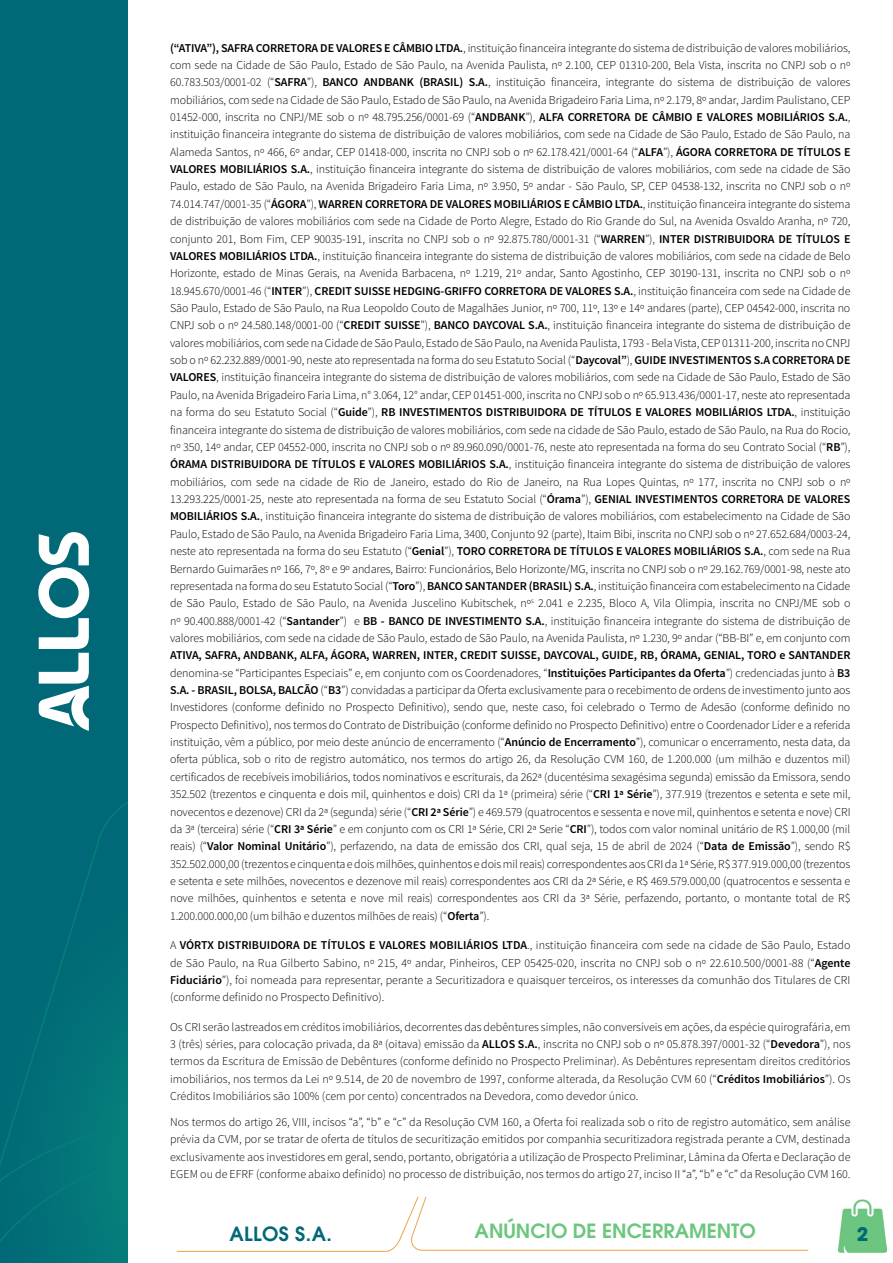
<style>
.page{position:relative;width:893px;height:1263px;background:#fff}
.page>*{position:absolute;margin:0;border:0;box-sizing:border-box;transform-origin:0 0}
.t1{font:600 19.5px "ITC Avant Garde Pro";color:#6cc67d}
.t2{font:600 19.5px "ITC Avant Garde Pro";letter-spacing:.02em;color:#006877}
.t3{font:700 18.6px "ITC Avant Garde Pro";color:#006877}
.t4{font:300 12px/17.4px "Source Sans Pro";letter-spacing:-.01em;color:#000;text-align:justify}
.t5{font:600 12px/17.4px "Source Sans Pro";letter-spacing:-.01em;color:#000}
.s1{font-weight:600}
.s2{font-weight:300}
</style>
<div class="page">
<img style="left:838px;top:1200px;width:48px;height:53px">
<svg style="left:176px;top:1197px;width:633px;height:55px"></svg>
<div style="left:0;top:0;width:128px;height:1263px;background:#006877"></div>
<svg style="left:0;top:802px;width:128px;height:461px"></svg>
<svg style="left:38px;top:532px;width:52px;height:199px"></svg>
<p class="t4" style="left:170px;top:39px;width:682px"><span class="s1">(“ATIVA”), SAFRA CORRETORA DE VALORES E CÂMBIO LTDA.</span>, instituição financeira integrante do sistema de distribuição de valores mobiliários, com sede na Cidade de São Paulo, Estado de São Paulo, na Avenida Paulista, nº 2.100, CEP 01310-200, Bela Vista, inscrita no CNPJ sob o nº 60.783.503/0001-02 (“<span class="s1">SAFRA</span>”), <span class="s1">BANCO ANDBANK (BRASIL) S.A.</span>, instituição financeira, integrante do sistema de distribuição de valores mobiliários, com sede na Cidade de São Paulo, Estado de São Paulo, na Avenida Brigadeiro Faria Lima, nº 2.179, 8º andar, Jardim Paulistano, CEP 01452-000, inscrita no CNPJ/ME sob o nº 48.795.256/0001-69 (“<span class="s1">ANDBANK</span>”), <span class="s1">ALFA CORRETORA DE CÂMBIO E VALORES MOBILIÁRIOS S.A.</span>, instituição financeira integrante do sistema de distribuição de valores mobiliários, com sede na Cidade de São Paulo, Estado de São Paulo, na Alameda Santos, nº 466, 6º andar, CEP 01418-000, inscrita no CNPJ sob o nº 62.178.421/0001-64 (“<span class="s1">ALFA</span>”), <span class="s1">ÁGORA CORRETORA DE TÍTULOS E VALORES MOBILIÁRIOS S.A.</span>, instituição financeira integrante do sistema de distribuição de valores mobiliários, com sede na cidade de São Paulo, estado de São Paulo, na Avenida Brigadeiro Faria Lima, nº 3.950, 5º andar - São Paulo, SP, CEP 04538-132, inscrita no CNPJ sob o nº 74.014.747/0001-35 (“<span class="s1">ÁGORA</span>”), <span class="s1">WARREN CORRETORA DE VALORES MOBILIÁRIOS E CÂMBIO LTDA.</span>, instituição financeira integrante do sistema de distribuição de valores mobiliários com sede na Cidade de Porto Alegre, Estado do Rio Grande do Sul, na Avenida Osvaldo Aranha, nº 720, conjunto 201, Bom Fim, CEP 90035-191, inscrita no CNPJ sob o nº 92.875.780/0001-31 (“<span class="s1">WARREN</span>”), <span class="s1">INTER DISTRIBUIDORA DE TÍTULOS E VALORES MOBILIÁRIOS LTDA.</span>, instituição financeira integrante do sistema de distribuição de valores mobiliários, com sede na cidade de Belo Horizonte, estado de Minas Gerais, na Avenida Barbacena, nº 1.219, 21º andar, Santo Agostinho, CEP 30190-131, inscrita no CNPJ sob o nº 18.945.670/0001-46 (“<span class="s1">INTER</span>”), <span class="s1">CREDIT SUISSE HEDGING-GRIFFO CORRETORA DE VALORES S.A.</span>, instituição financeira com sede na Cidade de São Paulo, Estado de São Paulo, na Rua Leopoldo Couto de Magalhães Junior, nº 700, 11º, 13º e 14º andares (parte), CEP 04542-000, inscrita no CNPJ sob o nº 24.580.148/0001-00 (“<span class="s1">CREDIT SUISSE</span>”), <span class="s1">BANCO DAYCOVAL S.A.</span>, instituição financeira integrante do sistema de distribuição de valores mobiliários, com sede na Cidade de São Paulo, Estado de São Paulo, na Avenida Paulista, 1793 - Bela Vista, CEP 01311-200, inscrita no CNPJ sob o nº 62.232.889/0001-90, neste ato representada na forma do seu Estatuto Social (“<span class="s1">Daycoval”</span>), <span class="s1">GUIDE INVESTIMENTOS S.A CORRETORA DE VALORES</span>, instituição financeira integrante do sistema de distribuição de valores mobiliários, com sede na Cidade de São Paulo, Estado de São Paulo, na Avenida Brigadeiro Faria Lima, n° 3.064, 12° andar, CEP 01451-000, inscrita no CNPJ sob o nº 65.913.436/0001-17, neste ato representada na forma do seu Estatuto Social (“<span class="s1">Guide</span>”), <span class="s1">RB INVESTIMENTOS DISTRIBUIDORA DE TÍTULOS E VALORES MOBILIÁRIOS LTDA.</span>, instituição financeira integrante do sistema de distribuição de valores mobiliários, com sede na cidade de São Paulo, estado de São Paulo, na Rua do Rocio, nº 350, 14º andar, CEP 04552-000, inscrita no CNPJ sob o nº 89.960.090/0001-76, neste ato representada na forma do seu Contrato Social (“<span class="s1">RB</span>”), <span class="s1">ÓRAMA DISTRIBUIDORA DE TÍTULOS E VALORES MOBILIÁRIOS S.A.</span>, instituição financeira integrante do sistema de distribuição de valores mobiliários, com sede na cidade de Rio de Janeiro, estado do Rio de Janeiro, na Rua Lopes Quintas, nº 177, inscrita no CNPJ sob o nº 13.293.225/0001-25, neste ato representada na forma de seu Estatuto Social (“<span class="s1">Órama</span>”), <span class="s1">GENIAL INVESTIMENTOS CORRETORA DE VALORES MOBILIÁRIOS S.A.</span>, instituição financeira integrante do sistema de distribuição de valores mobiliários, com estabelecimento na Cidade de São Paulo, Estado de São Paulo, na Avenida Brigadeiro Faria Lima, 3400, Conjunto 92 (parte), Itaim Bibi, inscrita no CNPJ sob o nº 27.652.684/0003-24, neste ato representada na forma do seu Estatuto (“<span class="s1">Genial</span>”), <span class="s1">TORO CORRETORA DE TÍTULOS E VALORES MOBILIÁRIOS S.A.</span>, com sede na Rua Bernardo Guimarães nº 166, 7º, 8º e 9º andares, Bairro: Funcionários, Belo Horizonte/MG, inscrita no CNPJ sob o nº 29.162.769/0001-98, neste ato representada na forma do seu Estatuto Social (“<span class="s1">Toro</span>”), <span class="s1">BANCO SANTANDER (BRASIL) S.A.</span>, instituição financeira com estabelecimento na Cidade de São Paulo, Estado de São Paulo, na Avenida Juscelino Kubitschek, nº<sup>s</sup> 2.041 e 2.235, Bloco A, Vila Olimpia, inscrita no CNPJ/ME sob o nº 90.400.888/0001-42 (“<span class="s1">Santander</span>”) e <span class="s1">BB - BANCO DE INVESTIMENTO S.A.</span>, instituição financeira integrante do sistema de distribuição de valores mobiliários, com sede na cidade de São Paulo, estado de São Paulo, na Avenida Paulista, nº 1.230, 9º andar (“BB-BI” e, em conjunto com</p>
<p class="t5" style="left:170px;top:647px;width:682px">ATIVA, SAFRA, ANDBANK, ALFA, ÁGORA, WARREN, INTER, CREDIT SUISSE, DAYCOVAL, GUIDE, RB, ÓRAMA, GENIAL, TORO e SANTANDER <span class="s2">denomina-se “Participantes Especiais” e, em conjunto com os Coordenadores, “</span>Instituições Participantes da Oferta<span class="s2">”) credenciadas junto à</span> B3</p>
<p class="t4" style="left:170px;top:681px;width:682px"><span class="s1">S.A. - BRASIL, BOLSA, BALCÃO</span> (“<span class="s1">B3</span>”) convidadas a participar da Oferta exclusivamente para o recebimento de ordens de investimento junto aos Investidores (conforme definido no Prospecto Definitivo), sendo que, neste caso, foi celebrado o Termo de Adesão (conforme definido no Prospecto Definitivo), nos termos do Contrato de Distribuição (conforme definido no Prospecto Definitivo) entre o Coordenador Líder e a referida instituição, vêm a público, por meio deste anúncio de encerramento (“<span class="s1">Anúncio de Encerramento</span>”), comunicar o encerramento, nesta data, da oferta pública, sob o rito de registro automático, nos termos do artigo 26, da Resolução CVM 160, de 1.200.000 (um milhão e duzentos mil) certificados de recebíveis imobiliários, todos nominativos e escriturais, da 262ª (ducentésima sexagésima segunda) emissão da Emissora, sendo</p>
<p class="t4" style="left:170px;top:785px;width:682px">352.502 (trezentos e cinquenta e dois mil, quinhentos e dois) CRI da 1ª (primeira) série (“<span class="s1">CRI 1ª Série</span>”), 377.919 (trezentos e setenta e sete mil, novecentos e dezenove) CRI da 2ª (segunda) série (“<span class="s1">CRI 2ª Série</span>”) e 469.579 (quatrocentos e sessenta e nove mil, quinhentos e setenta e nove) CRI da 3ª (terceira) série (“<span class="s1">CRI 3ª Série</span>” e em conjunto com os CRI 1ª Série, CRI 2ª Serie “<span class="s1">CRI</span>”), todos com valor nominal unitário de R$ 1.000,00 (mil reais) (“<span class="s1">Valor Nominal Unitário</span>”), perfazendo, na data de emissão dos CRI, qual seja, 15 de abril de 2024 (“<span class="s1">Data de Emissão</span>”), sendo R$ 352.502.000,00 (trezentos e cinquenta e dois milhões, quinhentos e dois mil reais) correspondentes aos CRI da 1ª Série, R$ 377.919.000,00 (trezentos e setenta e sete milhões, novecentos e dezenove mil reais) correspondentes aos CRI da 2ª Série, e R$ 469.579.000,00 (quatrocentos e sessenta e nove milhões, quinhentos e setenta e nove mil reais) correspondentes aos CRI da 3ª Série, perfazendo, portanto, o montante total de R$ 1.200.000.000,00 (um bilhão e duzentos milhões de reais) (“<span class="s1">Oferta</span>”).</p>
<p class="t4" style="left:170px;top:936px;width:682px">A <span class="s1">VÓRTX DISTRIBUIDORA DE TÍTULOS E VALORES MOBILIÁRIOS LTDA</span>., instituição financeira com sede na cidade de São Paulo, Estado de São Paulo, na Rua Gilberto Sabino, nº 215, 4º andar, Pinheiros, CEP 05425-020, inscrita no CNPJ sob o nº 22.610.500/0001-88 (“<span class="s1">Agente Fiduciário</span>”), foi nomeada para representar, perante a Securitizadora e quaisquer terceiros, os interesses da comunhão dos Titulares de CRI (conforme definido no Prospecto Definitivo).</p>
<p class="t4" style="left:170px;top:1018px;width:682px">Os CRI serão lastreados em créditos imobiliários, decorrentes das debêntures simples, não conversíveis em ações, da espécie quirografária, em 3 (três) séries, para colocação privada, da 8ª (oitava) emissão da <span class="s1">ALLOS S.A.</span>, inscrita no CNPJ sob o nº 05.878.397/0001-32 (“<span class="s1">Devedora</span>”), nos termos da Escritura de Emissão de Debêntures (conforme definido no Prospecto Preliminar). As Debêntures representam direitos creditórios imobiliários, nos termos da Lei nº 9.514, de 20 de novembro de 1997, conforme alterada, da Resolução CVM 60 (“<span class="s1">Créditos Imobiliários</span>”). Os Créditos Imobiliários são 100% (cem por cento) concentrados na Devedora, como devedor único.</p>
<p class="t4" style="left:170px;top:1113px;width:682px">Nos termos do artigo 26, VIII, incisos “a”, “b” e “c” da Resolução CVM 160, a Oferta foi realizada sob o rito de registro automático, sem análise prévia da CVM, por se tratar de oferta de títulos de securitização emitidos por companhia securitizadora registrada perante a CVM, destinada exclusivamente aos investidores em geral, sendo, portanto, obrigatória a utilização de Prospecto Preliminar, Lâmina da Oferta e Declaração de EGEM ou de EFRF (conforme abaixo definido) no processo de distribuição, nos termos do artigo 27, inciso II “a”, “b” e “c” da Resolução CVM 160.</p>
<h1 class="t2" style="left:229px;top:1221px;width:104px">ALLOS S.A.</h1>
<h1 class="t1" style="left:475px;top:1218px;width:283px">ANÚNCIO DE ENCERRAMENTO</h1>
<h2 class="t3" style="left:857px;top:1222px;width:13px">2</h2>
</div>
